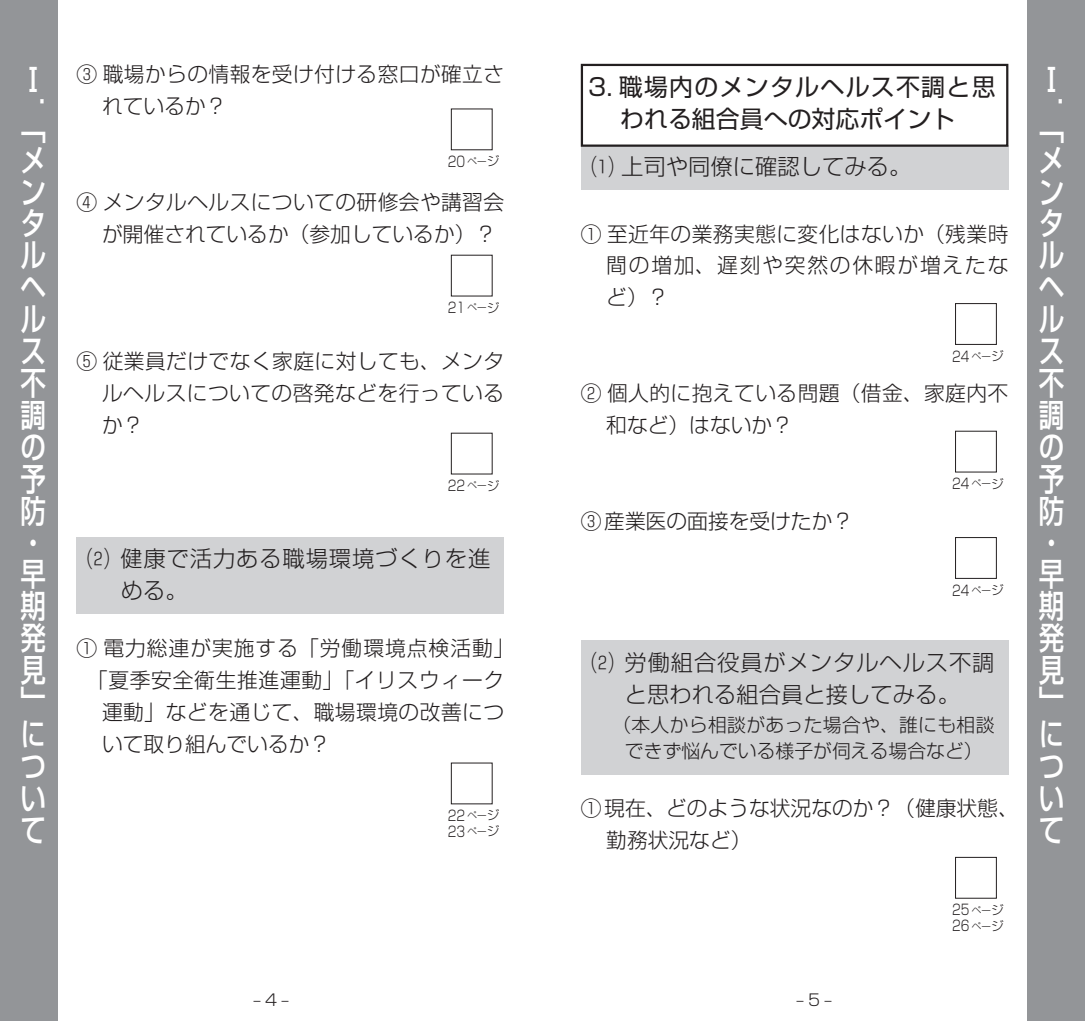
<style>
.page{position:relative;width:1085px;height:1021px;background:#fff}
.page>*{position:absolute;margin:0;border:0;box-sizing:border-box;transform-origin:0 0}
.t1{font:31.95px/31.9px "Shin Go Pro Medium 90 pv RKSJ V";color:#fff;scale:.8 1}
.t2{font:23.85px/31.9px "Shin Go Pro Regular 90 pv RKSJ H";letter-spacing:.055em;color:#231f20;text-align:center}
.t3{font:22.28px/31.9px "Shin Go Pro Light 90 pv RKSJ H";letter-spacing:.04em;color:#231f20}
.t4{font:22.28px "Shin Go Pro Light 90 pv RKSJ H";color:#231f20}
.t5{font:20.7px/31.9px "Shin Go Pro Light 90 pv RKSJ H";letter-spacing:.02em;color:#231f20}
.t6{font:20.7px/31.9px "Shin Go Pro Light 90 pv RKSJ H";color:#231f20}
.t7{font:20.7px "Shin Go Pro Light 90 pv RKSJ H";letter-spacing:.05em;color:#231f20}
.t8{font:18.9px/25.4px "Shin Go Pro Light 90 pv RKSJ H";color:#231f20;text-align:center}
.t9{font:15.97px "Shin Go Pro Light 90 pv RKSJ H";color:#231f20}
.t10{font:14.4px/16px "Shin Go Pro Light 90 pv RKSJ H";color:#231f20;scale:.8 1}
.s1{font-size:9.67px}
.s2{font-size:12.83px}
</style>
<div class="page">
<div style="left:0;top:0;width:57px;height:1020px;background:#939598"></div>
<div style="left:1027px;top:0;width:57px;height:1020px;background:#939598"></div>
<div style="left:77px;top:537px;width:427px;height:76px;background:#d1d2d4"></div>
<div style="left:580px;top:146px;width:428px;height:44px;background:#d1d2d4"></div>
<div style="left:580px;top:64px;width:428px;height:83px;border:2px solid #231f20"></div>
<div style="left:580px;top:640px;width:428px;height:134px;background:#d1d2d4"></div>
<svg style="left:955px;top:303px;width:42px;height:170px"></svg>
<div style="left:954px;top:537px;width:42px;height:42px;border:1px solid #231f20"></div>
<div style="left:954px;top:856px;width:42px;height:42px;border:1px solid #231f20"></div>
<h1 class="t1" style="left:21px;top:69px;width:31px">Ⅰ．</h1>
<h1 class="t1" style="left:21px;top:116px;width:33px">「メンタルヘルス不調の予防・早期発見」について</h1>
<p class="t5" style="left:102px;top:61px;width:403px;text-indent:-26px">③ 職場からの情報を受け付ける窓口が確立されているか？</p>
<p class="t2" style="left:588px;top:74px;width:409px">3. 職場内のメンタルヘルス不調と思われる組合員への対応ポイント</p>
<p class="t10" style="left:448px;top:155px;width:66px">20 <span class="s1">ペー</span><span class="s2">ジ</span></p>
<p class="t4" style="left:591px;top:158px;width:321px">⑴ 上司や同僚に確認してみる。</p>
<p class="t5" style="left:102px;top:189px;width:403px;text-indent:-26px">④ メンタルヘルスについての研修会や講習会が開催されているか（参加しているか）？</p>
<p class="t10" style="left:448px;top:302px;width:66px">21 <span class="s1">ペー</span><span class="s2">ジ</span></p>
<p class="t5" style="left:102px;top:348px;width:403px;text-align:justify;text-indent:-26px">⑤ 従業員だけでなく家庭に対しても、メンタルヘルスについての啓発などを行っているか？</p>
<p class="t10" style="left:448px;top:480px;width:66px">22 <span class="s1">ペー</span><span class="s2">ジ</span></p>
<p class="t3" style="left:121px;top:545px;width:371px;text-indent:-33px">⑵ 健康で活力ある職場環境づくりを進める。</p>
<p class="t7" style="left:77px;top:640px;width:429px">① 電力総連が実施する｢労働環境点検活動｣</p>
<p class="t5" style="left:77px;top:667px;width:429px">　｢夏季安全衛生推進運動｣｢イリスウィーク</p>
<p class="t5" style="left:102px;top:699px;width:403px">運動｣などを通じて、職場環境の改善につ</p>
<p class="t6" style="left:102px;top:731px;width:230px">いて取り組んでいるか？</p>
<p class="t10" style="left:448px;top:809px;width:66px">22 <span class="s1">ペー</span><span class="s2">ジ<br></span>23 <span class="s1">ペー</span><span class="s2">ジ</span></p>
<p class="t5" style="left:606px;top:221px;width:403px;text-align:justify;text-indent:-26px">① 至近年の業務実態に変化はないか（残業時間の増加、遅刻や突然の休暇が増えたなど）？</p>
<p class="t10" style="left:951px;top:350px;width:66px">24 <span class="s1">ペー</span><span class="s2">ジ</span></p>
<p class="t5" style="left:606px;top:380px;width:403px;text-indent:-26px">② 個人的に抱えている問題（借金、家庭内不和など）はないか？</p>
<p class="t6" style="left:580px;top:508px;width:274px">③ 産業医の面接を受けたか？</p>
<p class="t10" style="left:951px;top:478px;width:66px">24 <span class="s1">ペー</span><span class="s2">ジ</span></p>
<p class="t10" style="left:951px;top:584px;width:66px">24 <span class="s1">ペー</span><span class="s2">ジ</span></p>
<p class="t3" style="left:591px;top:650px;width:404px;text-align:center">⑵ 労働組合役員がメンタルヘルス不調と思われる組合員と接してみる。</p>
<p class="t8" style="left:612px;top:715px;width:383px">（本人から相談があった場合や、誰にも相談できず悩んでいる様子が伺える場合など）</p>
<p class="t6" style="left:606px;top:795px;width:414px;text-indent:-26px">① 現在、どのような状況なのか？（健康状態、勤務状況など）</p>
<p class="t10" style="left:951px;top:904px;width:66px">25 <span class="s1">ペー</span><span class="s2">ジ<br></span>26 <span class="s1">ペー</span><span class="s2">ジ</span></p>
<p class="t9" style="left:253px;top:994px;width:42px">‒ 　4 　‒</p>
<p class="t9" style="left:796px;top:994px;width:42px">‒ 　5 　‒</p>
<h1 class="t1" style="left:1038px;top:69px;width:31px">Ⅰ．</h1>
<h1 class="t1" style="left:1038px;top:116px;width:33px">「メンタルヘルス不調の予防・早期発見」について</h1>
</div>
